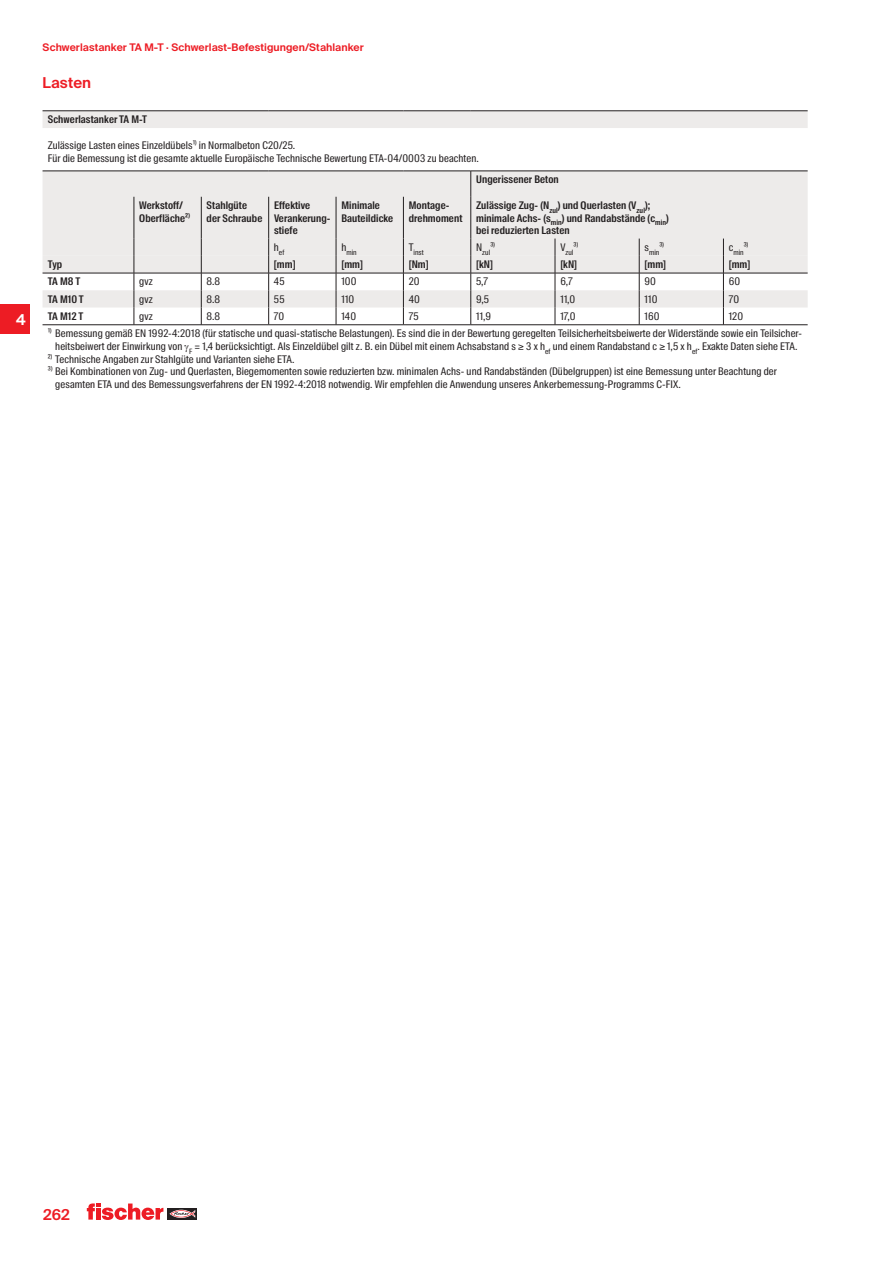
<style>
.page{position:relative;width:893px;height:1263px;background:#fff}
.page>*{position:absolute;margin:0;border:0;box-sizing:border-box;transform-origin:0 0}
.t1{font:600 15px "fischerstrong";letter-spacing:.005em;color:#ed1c24}
.t2{font:600 15px "fischerstrong";color:#fff}
.t3{font:10.5px/13px "fischerstrong Cond";letter-spacing:.01em;color:#231f20}
.t4{font:600 10.5px/12.6px "fischerstrong Cond";letter-spacing:.01em;color:#231f20}
.t5{font:600 10.5px "fischerstrong";letter-spacing:.005em;color:#ed1c24}
.t6{font:7.35px "fischerstrong Cond";letter-spacing:.005em;color:#231f20}
</style>
<div class="page">
<svg style="left:168px;top:1208px;width:29px;height:12px"></svg>
<svg style="left:169px;top:1210px;width:26px;height:8px"></svg>
<svg style="left:87px;top:1203px;width:76px;height:17px"></svg>
<svg style="left:43px;top:111px;width:765px;height:197px"></svg>
<div style="left:43px;top:172px;width:765px;height:84px;background:#edebea"></div>
<svg style="left:470px;top:172px;width:1px;height:25px"></svg>
<hr style="left:201px;top:197px;width:1px;height:42px;background:#231f20">
<hr style="left:268px;top:197px;width:1px;height:42px;background:#231f20">
<hr style="left:336px;top:197px;width:1px;height:42px;background:#231f20">
<hr style="left:403px;top:197px;width:1px;height:42px;background:#231f20">
<hr style="left:470px;top:197px;width:1px;height:42px;background:#231f20">
<svg style="left:201px;top:239px;width:1px;height:86px"></svg>
<svg style="left:268px;top:239px;width:1px;height:86px"></svg>
<svg style="left:336px;top:239px;width:1px;height:86px"></svg>
<svg style="left:403px;top:239px;width:1px;height:86px"></svg>
<svg style="left:470px;top:239px;width:1px;height:86px"></svg>
<svg style="left:555px;top:239px;width:1px;height:86px"></svg>
<svg style="left:639px;top:239px;width:1px;height:86px"></svg>
<svg style="left:723px;top:239px;width:1px;height:86px"></svg>
<hr style="left:43px;top:110px;width:226px;height:1px;background:#231f20">
<hr style="left:269px;top:110px;width:134px;height:1px;background:#231f20">
<hr style="left:403px;top:110px;width:68px;height:1px;background:#231f20">
<hr style="left:471px;top:110px;width:337px;height:1px;background:#231f20">
<hr style="left:43px;top:171px;width:226px;height:1px;background:#231f20">
<hr style="left:269px;top:171px;width:134px;height:1px;background:#231f20">
<hr style="left:403px;top:171px;width:68px;height:1px;background:#231f20">
<hr style="left:471px;top:171px;width:337px;height:1px;background:#231f20">
<hr style="left:43px;top:325px;width:226px;height:1px;background:#231f20">
<hr style="left:269px;top:325px;width:134px;height:1px;background:#231f20">
<hr style="left:403px;top:325px;width:68px;height:1px;background:#231f20">
<hr style="left:471px;top:325px;width:337px;height:1px;background:#231f20">
<hr style="left:134px;top:273px;width:135px;height:1px;background:#231f20">
<hr style="left:269px;top:273px;width:134px;height:1px;background:#231f20">
<hr style="left:403px;top:273px;width:68px;height:1px;background:#231f20">
<hr style="left:471px;top:273px;width:337px;height:1px;background:#231f20">
<hr style="left:134px;top:197px;width:1px;height:42px;background:#231f20">
<svg style="left:134px;top:239px;width:1px;height:86px"></svg>
<hr style="left:43px;top:273px;width:91px;height:1px;background:#231f20">
<div style="left:0;top:304px;width:30px;height:30px;background:#ed1c24"></div>
<h1 class="t2" style="left:16px;top:313px;width:11px">4</h1>
<p class="t5" style="left:43px;top:42px;width:323px">Schwerlastanker TA M-T · Schwerlast-Befestigungen/Stahlanker</p>
<h1 class="t1" style="left:43px;top:77px;width:50px">Lasten</h1>
<p class="t4" style="left:48px;top:114px;width:101px">Schwerlastanker TA M-T</p>
<p class="t3" style="left:48px;top:140px;width:432px">Zulässige Lasten eines Einzeldübels¹) in Normalbeton C20/25.<br>Für die Bemessung ist die gesamte aktuelle Europäische Technische Bewertung ETA-04/0003 zu beachten.</p>
<p class="t4" style="left:476px;top:174px;width:84px">Ungerissener Beton</p>
<p class="t4" style="left:139px;top:200px;width:52px">Werkstoff/<br>Oberfläche²)</p>
<p class="t4" style="left:207px;top:200px;width:57px">Stahlgüte der Schraube</p>
<p class="t4" style="left:274px;top:200px;width:58px">Effektive<br>Verankerung&shy;stiefe</p>
<p class="t4" style="left:341px;top:200px;width:53px">Minimale<br>Bauteildicke</p>
<p class="t4" style="left:409px;top:200px;width:55px">Montage&shy;drehmoment</p>
<p class="t4" style="left:476px;top:200px;width:193px">Zulässige Zug- (N<sub>zul</sub>) und Querlasten (V<sub>zul</sub>); minimale Achs- (s<sub>min</sub>) und Randabstände (c<sub>min</sub>) bei reduzierten Lasten</p>
<p class="t6" style="left:274px;top:249px;width:12px"><sup>h</sup>ef</p>
<p class="t6" style="left:341px;top:249px;width:17px"><sup>h</sup>min</p>
<p class="t6" style="left:409px;top:249px;width:17px"><sup>T</sup>inst</p>
<p class="t3" style="left:476px;top:242px;width:20px">N<sub>zul</sub>³)</p>
<p class="t3" style="left:560px;top:242px;width:19px">V<sub>zul</sub>³)</p>
<p class="t3" style="left:644px;top:242px;width:21px">s<sub>min</sub>³)</p>
<p class="t3" style="left:729px;top:242px;width:21px">c<sub>min</sub>³)</p>
<p class="t4" style="left:48px;top:259px;width:16px">Typ</p>
<p class="t4" style="left:274px;top:259px;width:23px">[mm]</p>
<p class="t4" style="left:341px;top:259px;width:23px">[mm]</p>
<p class="t4" style="left:409px;top:259px;width:21px">[Nm]</p>
<p class="t4" style="left:476px;top:259px;width:18px">[kN]</p>
<p class="t4" style="left:560px;top:259px;width:18px">[kN]</p>
<p class="t4" style="left:644px;top:259px;width:23px">[mm]</p>
<p class="t4" style="left:729px;top:259px;width:23px">[mm]</p>
<p class="t4" style="left:48px;top:276px;width:34px">TA M8 T</p>
<p class="t3" style="left:139px;top:276px;width:15px">gvz</p>
<p class="t3" style="left:207px;top:276px;width:15px">8.8</p>
<p class="t3" style="left:274px;top:276px;width:12px">45</p>
<p class="t3" style="left:341px;top:276px;width:17px">100</p>
<p class="t3" style="left:409px;top:276px;width:12px">20</p>
<p class="t3" style="left:476px;top:276px;width:13px">5,7</p>
<p class="t3" style="left:560px;top:276px;width:14px">6,7</p>
<p class="t3" style="left:644px;top:276px;width:13px">90</p>
<p class="t3" style="left:729px;top:276px;width:13px">60</p>
<p class="t4" style="left:48px;top:294px;width:38px">TA M10 T</p>
<p class="t3" style="left:139px;top:293px;width:15px">gvz</p>
<p class="t3" style="left:207px;top:293px;width:15px">8.8</p>
<p class="t3" style="left:274px;top:293px;width:12px">55</p>
<p class="t3" style="left:341px;top:293px;width:15px">110</p>
<p class="t3" style="left:409px;top:293px;width:13px">40</p>
<p class="t3" style="left:476px;top:293px;width:15px">9,5</p>
<p class="t3" style="left:560px;top:293px;width:17px">11,0</p>
<p class="t3" style="left:644px;top:293px;width:15px">110</p>
<p class="t3" style="left:729px;top:293px;width:12px">70</p>
<p class="t4" style="left:48px;top:311px;width:37px">TA M12 T</p>
<p class="t3" style="left:139px;top:311px;width:15px">gvz</p>
<p class="t3" style="left:207px;top:311px;width:15px">8.8</p>
<p class="t3" style="left:274px;top:311px;width:12px">70</p>
<p class="t3" style="left:341px;top:311px;width:16px">140</p>
<p class="t3" style="left:409px;top:311px;width:11px">75</p>
<p class="t3" style="left:476px;top:311px;width:16px">11,9</p>
<p class="t3" style="left:560px;top:311px;width:17px">17,0</p>
<p class="t3" style="left:644px;top:311px;width:17px">160</p>
<p class="t3" style="left:48px;top:308px;width:756px;line-height:17.2px;text-indent:681px">120<br>¹) Bemessung gemäß EN 1992-4:2018 (für statische und quasi-statische Belastungen). Es sind die in der Bewertung geregelten Teilsicherheitsbeiwerte der Widerstände sowie ein Teilsicher-</p>
<p class="t3" style="left:55px;top:341px;width:744px">heitsbeiwert der Einwirkung von <sub>F</sub> = 1,4 berücksichtigt. Als Einzeldübel gilt z. B. ein Dübel mit einem Achsabstand s ≥ 3 x h<sub>ef</sub> und einem Randabstand c ≥ 1,5 x h<sub>ef</sub>. Exakte Daten siehe ETA.</p>
<p class="t3" style="left:48px;top:353px;width:248px">²) Technische Angaben zur Stahlgüte und Varianten siehe ETA.</p>
<p class="t3" style="left:48px;top:366px;width:730px">³) Bei Kombinationen von Zug- und Querlasten, Biegemomenten sowie reduzierten bzw. minimalen Achs- und Randabständen (Dübelgruppen) ist eine Bemessung unter Beachtung der</p>
<p class="t3" style="left:55px;top:379px;width:627px">gesamten ETA und des Bemessungsverfahrens der EN 1992-4:2018 notwendig. Wir empfehlen die Anwendung unseres Ankerbemessung-Programms C-FIX.</p>
<h1 class="t1" style="left:43px;top:1208px;width:28px">262</h1>
</div>
